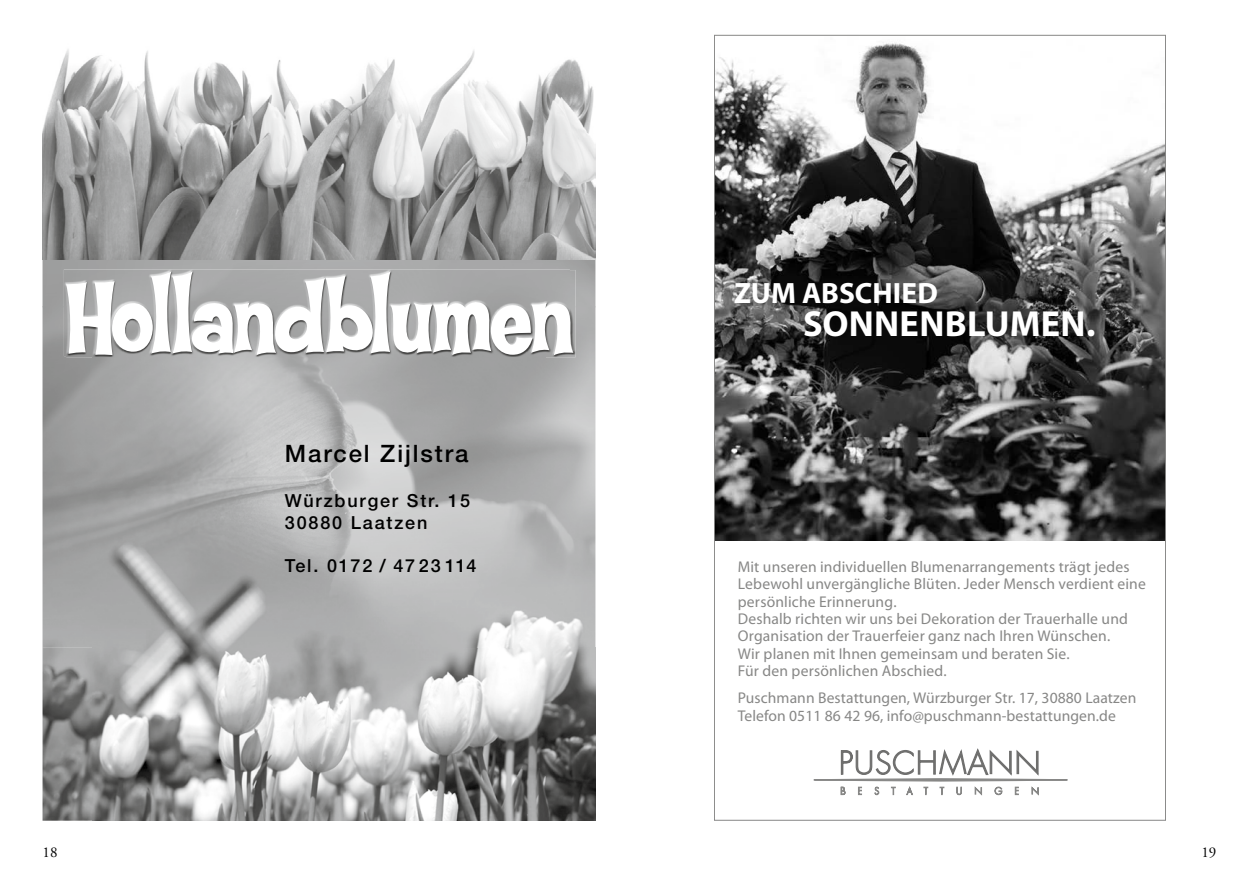
<style>
.page{position:relative;width:1259px;height:893px;background:#fff}
.page>*{position:absolute;margin:0;border:0;box-sizing:border-box;transform-origin:0 0}
.t1{font:105px "Coop Flaired";letter-spacing:-.02em;color:#fff}
.t2{font:700 36.45px "Myriad Pro";letter-spacing:.005em;color:#fff}
.t3{font:700 29.4px "Myriad Pro";color:#fff}
.t4{font:500 24px "Helvetica Neue LT Std";letter-spacing:.08em;color:#000}
.t5{font:500 18px/21.6px "Helvetica Neue LT Std";letter-spacing:.1em;color:#000}
.t6{font:15.6px/17.2px "Myriad Pro";letter-spacing:.01em;color:#878786}
.t7{font:15px "Adobe Garamond";color:#000}
</style>
<div class="page">
<img style="left:716px;top:42px;width:448px;height:499px">
<svg style="left:813px;top:748px;width:255px;height:48px"></svg>
<img style="left:43px;top:647px;width:49px;height:174px">
<img style="left:92px;top:647px;width:503px;height:174px">
<img style="left:43px;top:49px;width:552px;height:257px">
<img style="left:546px;top:306px;width:49px;height:341px">
<img style="left:92px;top:357px;width:454px;height:290px">
<img style="left:66px;top:270px;width:509px;height:87px">
<img style="left:66px;top:270px;width:503px;height:86px">
<h1 class="t1" style="left:65px;top:263px;width:509px">Hollandblumen</h1>
<h3 class="t4" style="left:285px;top:439px;width:185px">Marcel Zijlstra</h3>
<p class="t5" style="left:285px;top:490px;width:187px">Würzburger Str. 15<br>30880 Laatzen</p>
<p class="t5" style="left:285px;top:555px;width:193px">Tel. 0172 / 4723 114</p>
<h3 class="t3" style="left:734px;top:274px;width:205px">ZUM ABSCHIED</h3>
<h2 class="t2" style="left:803px;top:300px;width:294px">SONNENBLUMEN.</h2>
<p class="t6" style="left:738px;top:558px;width:410px">Mit unseren individuellen Blumenarrangements trägt jedes Lebewohl unvergängliche Blüten. Jeder Mensch verdient eine persönliche Erinnerung.<br>Deshalb richten wir uns bei Dekoration der Trauerhalle und Organisation der Trauerfeier ganz nach Ihren Wünschen.<br>Wir planen mit Ihnen gemeinsam und beraten Sie.<br>Für den persönlichen Abschied.</p>
<p class="t6" style="left:738px;top:689px;width:400px">Puschmann Bestattungen, Würzburger Str. 17, 30880 Laatzen<br>Telefon 0511 86 42 96, info@puschmann-bestattungen.de</p>
<p class="t7" style="left:43px;top:844px;width:16px">18</p>
<p class="t7" style="left:1201px;top:844px;width:16px">19</p>
</div>
